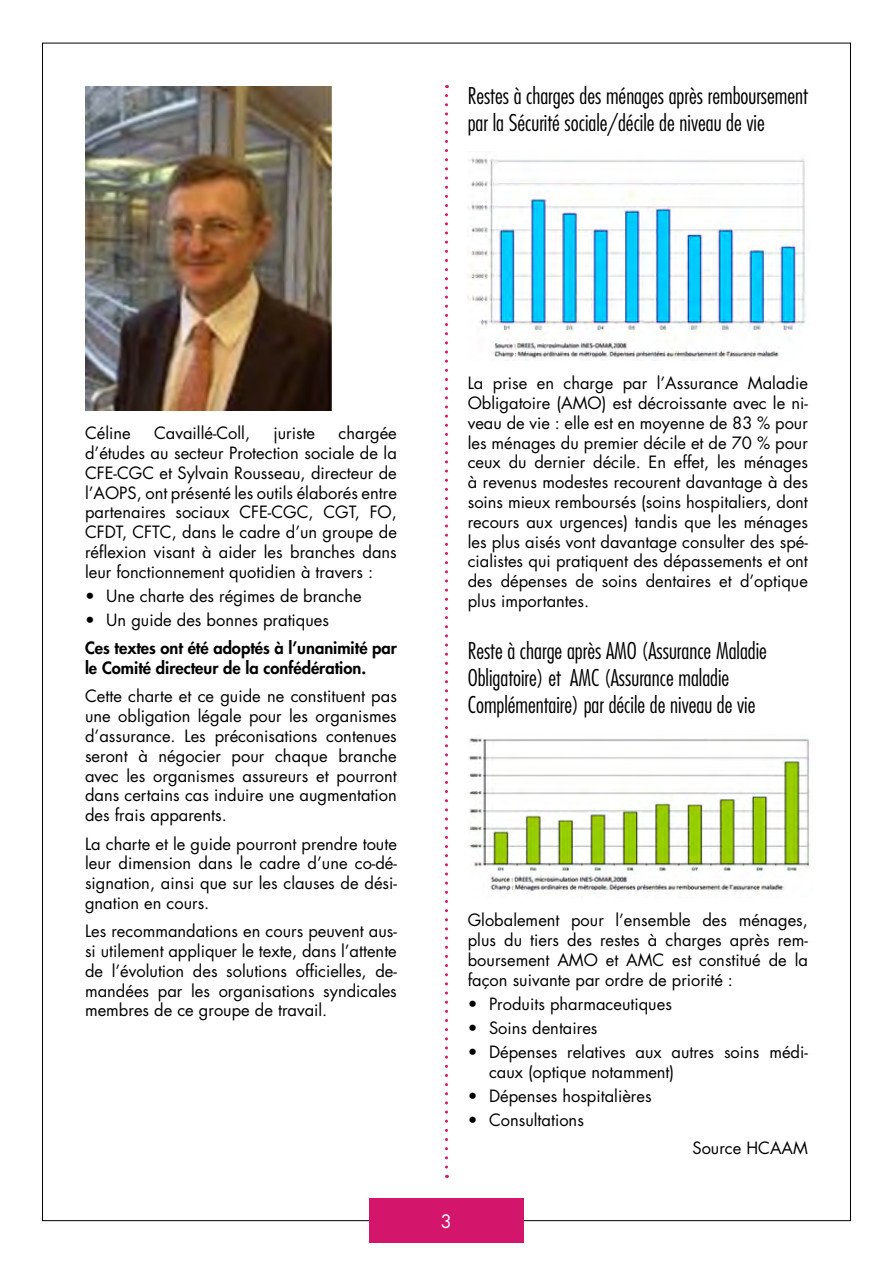
<style>
.page{position:relative;width:893px;height:1263px;background:#fff}
.page>*{position:absolute;margin:0;border:0;box-sizing:border-box;transform-origin:0 0}
.t1{font:300 condensed 22.5px/27px "Futura Std";color:#000}
.t2{font:18px "Futura Std";color:#fff}
.t3{font:16.5px/19.8px "Futura Std";color:#000;text-align:justify}
.t4{font:800 16.5px/19.8px "Futura Std";color:#000}
</style>
<div class="page">
<img style="left:86px;top:86px;width:245px;height:325px">
<img style="left:468px;top:158px;width:338px;height:203px">
<img style="left:468px;top:738px;width:341px;height:160px">
<div style="left:369px;top:1198px;width:155px;height:45px;background:#d4156c"></div>
<svg style="left:445px;top:96px;width:3px;height:1082px"></svg>
<h1 class="t1" style="left:468px;top:82px;width:342px">Restes à charges des ménages après remboursement par la Sécurité sociale/décile de niveau de vie</h1>
<p class="t3" style="left:85px;top:423px;width:313px;text-indent:254px">chargée d’études au secteur Protection sociale de la CFE-CGC et Sylvain Rousseau, directeur de l’AOPS, ont présenté les outils élaborés entre partenaires sociaux CFE-CGC, CGT, FO, CFDT, CFTC, dans le cadre d’un groupe de réflexion visant à aider les branches dans leur fonctionnement quotidien à travers :</p>
<p class="t3" style="left:85px;top:586px;width:278px">• Une charte des régimes de branche</p>
<p class="t3" style="left:85px;top:610px;width:246px">• Un guide des bonnes pratiques</p>
<p class="t4" style="left:85px;top:638px;width:313px">Ces textes ont été adoptés à l’unanimité par le Comité directeur de la confédération.</p>
<p class="t3" style="left:85px;top:687px;width:313px">Cette charte et ce guide ne constituent pas une obligation légale pour les organismes d’assurance. Les préconisations contenues seront à négocier pour chaque branche avec les organismes assureurs et pourront dans certains cas induire une augmentation des frais apparents.</p>
<p class="t3" style="left:85px;top:834px;width:313px">La charte et le guide pourront prendre toute leur dimension dans le cadre d’une co-dé&shy;signation, ainsi que sur les clauses de dési&shy;gnation en cours.</p>
<p class="t3" style="left:85px;top:921px;width:313px">Les recommandations en cours peuvent aus&shy;si utilement appliquer le texte, dans l’attente de l’évolution des solutions officielles, de&shy;mandées par les organisations syndicales membres de ce groupe de travail.</p>
<p class="t3" style="left:85px;top:423px;width:47px">Céline</p>
<p class="t3" style="left:154px;top:423px;width:97px">Cavaillé-Coll,</p>
<p class="t3" style="left:273px;top:423px;width:43px">juriste</p>
<p class="t3" style="left:468px;top:373px;width:342px">La prise en charge par l’Assurance Maladie Obligatoire (AMO) est décroissante avec le ni&shy;veau de vie : elle est en moyenne de 83 % pour les ménages du premier décile et de 70 % pour ceux du dernier décile. En effet, les ménages à revenus modestes recourent davantage à des soins mieux remboursés (soins hospitaliers, dont recours aux urgences) tandis que les ménages les plus aisés vont davantage consulter des spé&shy;cialistes qui pratiquent des dépassements et ont des dépenses de soins dentaires et d’optique plus importantes.</p>
<h1 class="t1" style="left:468px;top:638px;width:301px">Reste à charge après AMO (Assurance Maladie<br>Obligatoire) et AMC (Assurance maladie<br>Complémentaire) par décile de niveau de vie</h1>
<p class="t3" style="left:468px;top:910px;width:342px">Globalement pour l’ensemble des ménages, plus du tiers des restes à charges après rem&shy;boursement AMO et AMC est constitué de la façon suivante par ordre de priorité :</p>
<p class="t3" style="left:468px;top:994px;width:206px">• Produits pharmaceutiques</p>
<p class="t3" style="left:468px;top:1018px;width:131px">• Soins dentaires</p>
<p class="t3" style="left:489px;top:1042px;width:320px;text-indent:-21px">• Dépenses relatives aux autres soins médi&shy;caux (optique notamment)</p>
<p class="t3" style="left:468px;top:1086px;width:185px">• Dépenses hospitalières</p>
<p class="t3" style="left:468px;top:1110px;width:118px">• Consultations</p>
<p class="t3" style="left:692px;top:1138px;width:117px">Source HCAAM</p>
<p class="t2" style="left:441px;top:1210px;width:13px">3</p>
</div>
